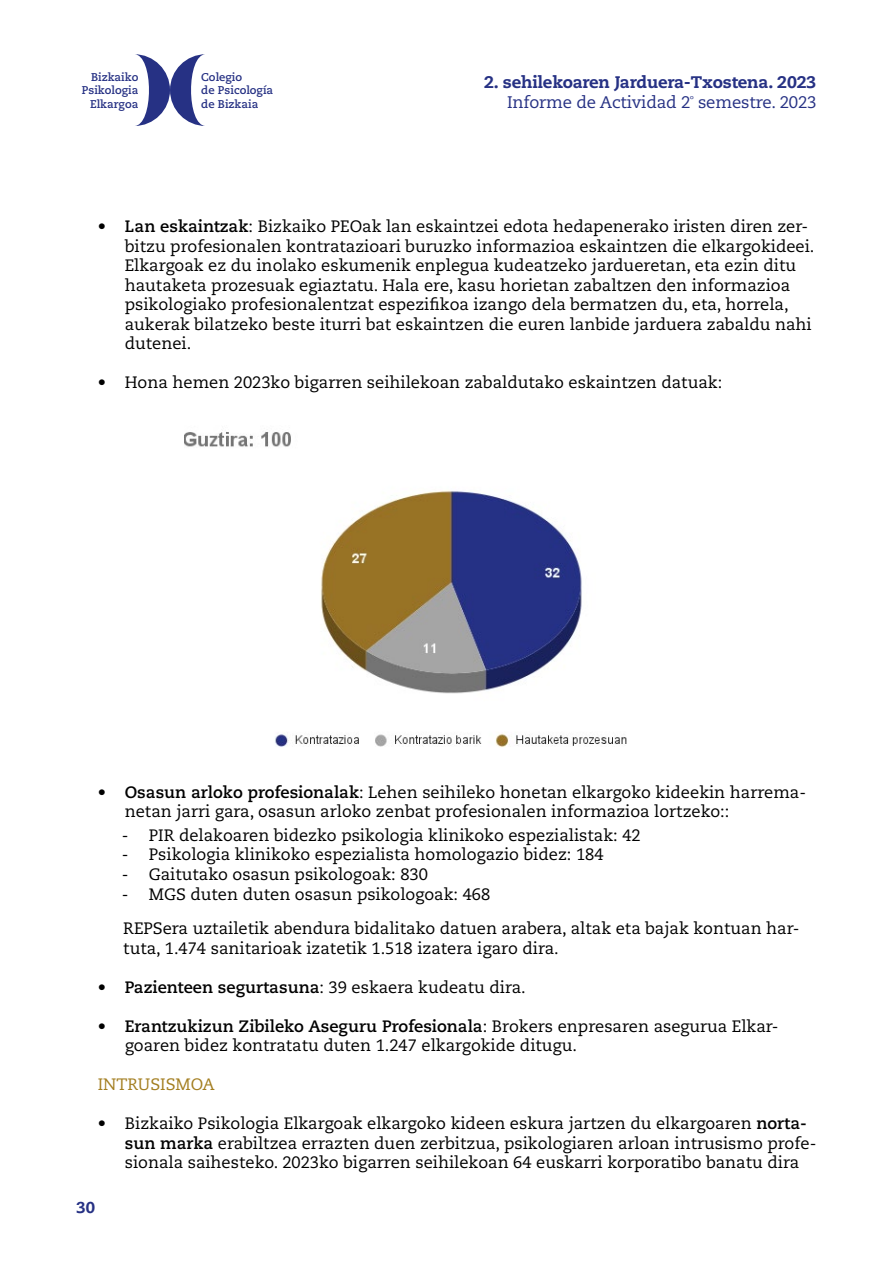
<style>
.page{position:relative;width:893px;height:1263px;background:#fff}
.page>*{position:absolute;margin:0;border:0;box-sizing:border-box;transform-origin:0 0}
.t1{font:800 16.8px "Caecilia LT Pro 85";letter-spacing:-.01em;color:#263184}
.t2{font:16.8px "Caecilia LT Pro 55 Roman";letter-spacing:-.01em;color:#263184}
.t3{font:16.5px/19.5px "Caecilia LT Pro 55 Roman";color:#000}
.t4{font:700 16.5px "Caecilia LT Pro 75";color:#000}
.t5{font:16.5px "Caecilia LT Pro 55 Roman";color:#a37e20}
.t6{font:800 15.75px "Caecilia LT Pro 85";color:#263184}
.t7{font:700 11.25px/13.5px "Caecilia LT Pro 75";color:#263184;text-align:right}
.s1{font-family:"Caecilia LT Pro 75";font-weight:700}
.s2{font-family:"Caecilia LT Pro 55 Roman";font-weight:400}
</style>
<div class="page">
<svg style="left:135px;top:54px;width:70px;height:72px"></svg>
<img style="left:185px;top:432px;width:442px;height:315px">
<p class="t7" style="left:82px;top:70px;width:58px">Bizkaiko<br>Psikologia<br>Elkargoa</p>
<p class="t7" style="left:201px;top:70px;width:73px;text-align:left">Colegio<br>de Psicología de Bizkaia</p>
<p class="t1" style="left:484px;top:71px;width:334px">2. sehilekoaren Jarduera-Txostena. 2023</p>
<p class="t2" style="left:507px;top:91px;width:311px">Informe de Actividad 2<sup>º</sup> semestre. 2023</p>
<p class="t3" style="left:125px;top:216px;width:691px;text-indent:-27px"><span class="s1">• Lan eskaintzak</span>: Bizkaiko PEOak lan eskaintzei edota hedapenerako iristen diren zer&shy;bitzu profesionalen kontratazioari buruzko informazioa eskaintzen die elkargokideei.<br>Elkargoak ez du inolako eskumenik enplegua kudeatzeko jardueretan, eta ezin ditu hautaketa prozesuak egiaztatu. Hala ere, kasu horietan zabaltzen den informazioa psikologiako profesionalentzat espezifikoa izango dela bermatzen du, eta, horrela, aukerak bilatzeko beste iturri bat eskaintzen die euren lanbide jarduera zabaldu nahi dutenei.</p>
<p class="t3" style="left:98px;top:372px;width:626px">• Hona hemen 2023ko bigarren seihilekoan zabaldutako eskaintzen datuak:</p>
<p class="t3" style="left:125px;top:782px;width:683px;text-indent:-27px"><span class="s1">• Osasun arloko profesionalak</span>: Lehen seihileko honetan elkargoko kideekin harrema&shy;netan jarri gara, osasun arloko zenbat profesionalen informazioa lortzeko::</p>
<p class="t3" style="left:122px;top:825px;width:520px">- PIR delakoaren bidezko psikologia klinikoko espezialistak: 42</p>
<p class="t3" style="left:122px;top:845px;width:483px">- Psikologia klinikoko espezialista homologazio bidez: 184</p>
<p class="t3" style="left:122px;top:864px;width:308px">- Gaitutako osasun psikologoak: 830</p>
<p class="t3" style="left:122px;top:876px;width:679px;line-height:34.8px">- MGS duten duten osasun psikologoak: 468<br>REPSera uztailetik abendura bidalitako datuen arabera, altak eta bajak kontuan har-</p>
<p class="t3" style="left:123px;top:938px;width:437px">tuta, 1.474 sanitarioak izatetik 1.518 izatera igaro dira.</p>
<p class="t4" style="left:98px;top:976px;width:429px">• Pazienteen segurtasuna<span class="s2">: 39 eskaera kudeatu dira.</span></p>
<p class="t4" style="left:98px;top:1015px;width:682px">• Erantzukizun Zibileko Aseguru Profesionala<span class="s2">: Brokers enpresaren asegurua Elkar-</span></p>
<p class="t3" style="left:125px;top:1035px;width:454px">goaren bidez kontratatu duten 1.247 elkargokide ditugu.</p>
<p class="t5" style="left:98px;top:1074px;width:119px">INTRUSISMOA</p>
<p class="t3" style="left:125px;top:1113px;width:693px;text-indent:-27px">• Bizkaiko Psikologia Elkargoak elkargoko kideen eskura jartzen du elkargoaren <span class="s1">norta&shy;sun marka</span> erabiltzea errazten duen zerbitzua, psikologiaren arloan intrusismo profe&shy;sionala saihesteko. 2023ko bigarren seihilekoan 64 euskarri korporatibo banatu dira</p>
<p class="t6" style="left:77px;top:1197px;width:20px">30</p>
</div>
